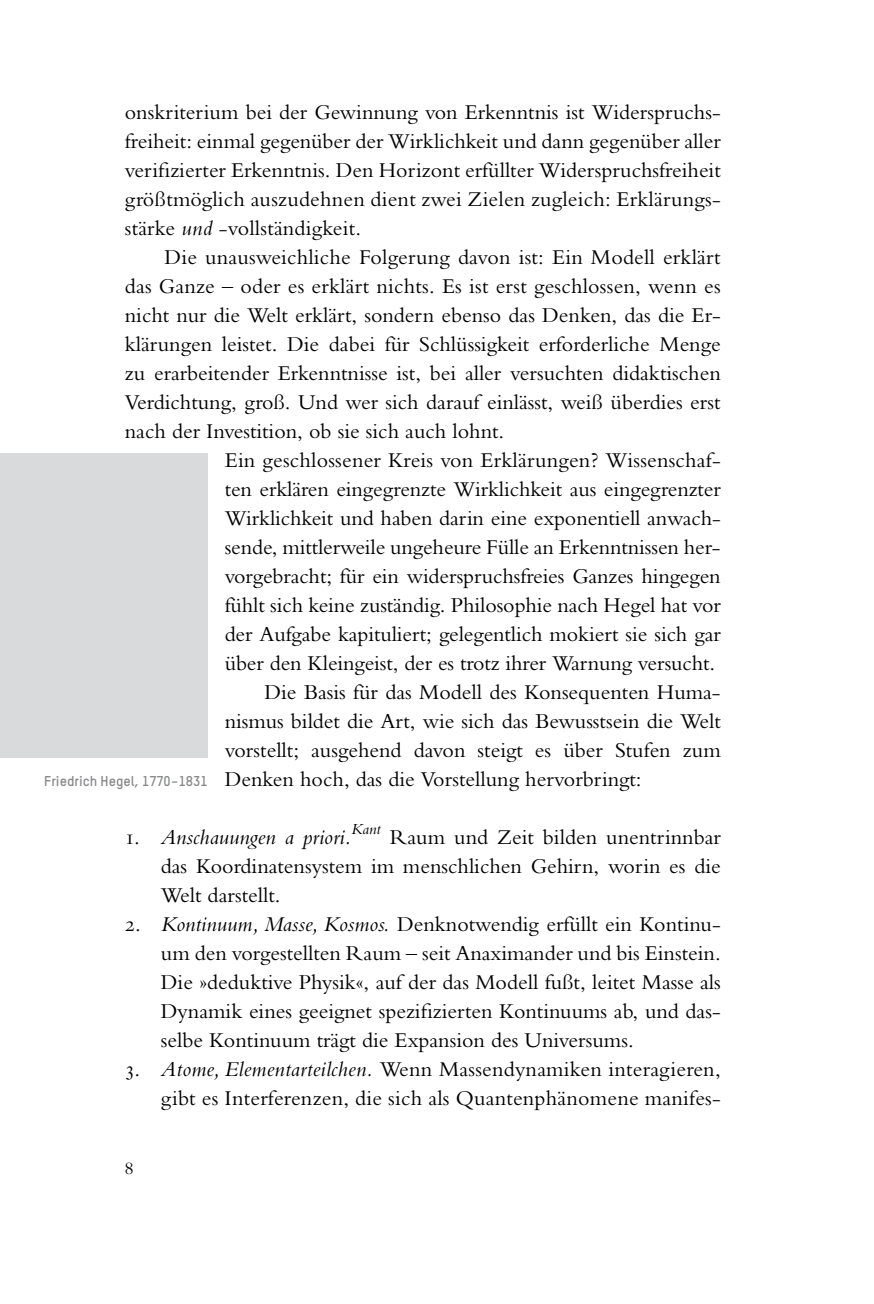
<style>
.page{position:relative;width:874px;height:1304px;background:#fff}
.page>*{position:absolute;margin:0;border:0;box-sizing:border-box;transform-origin:0 0}
.t1{font:22px/29px "Bembo MT Pro";color:#000;text-align:justify}
.t2{font:italic 22px "Bembo Std";color:#000}
.t3{font:18px "Bembo Std";color:#000}
.t4{font:italic 16px "Bembo Std";color:#000}
.t5{font:700 14px "TSTAR";color:#87888a}
.s1{font-family:"Bembo Std";font-style:italic}
.s2{font-family:"Bembo MT Pro";font-style:normal}
</style>
<div class="page">
<div style="left:0;top:454px;width:207px;height:304px;background:#d9dadb"></div>
<p class="t1" style="left:125px;top:97px;width:597px">onskriterium bei der Gewinnung von Erkenntnis ist Widerspruchs&shy;freiheit: einmal gegenüber der Wirklichkeit und dann gegenüber aller verifizierter Erkenntnis. Den Horizont erfüllter Widerspruchsfreiheit größtmöglich auszudehnen dient zwei Zielen zugleich: Erklärungs&shy;stärke <span class="s1">und</span> -vollständigkeit.</p>
<p class="t1" style="left:164px;top:242px;width:557px">Die unausweichliche Folgerung davon ist: Ein Modell erklärt</p>
<p class="t1" style="left:125px;top:271px;width:597px">das Ganze – oder es erklärt nichts. Es ist erst geschlossen, wenn es</p>
<p class="t1" style="left:125px;top:300px;width:597px">nicht nur die Welt erklärt, sondern ebenso das Denken, das die Er-</p>
<p class="t1" style="left:125px;top:329px;width:597px">klärungen leistet. Die dabei für Schlüssigkeit erforderliche Menge</p>
<p class="t1" style="left:125px;top:358px;width:597px">zu erarbeitender Erkenntnisse ist, bei aller versuchten didaktischen</p>
<p class="t1" style="left:125px;top:387px;width:597px">Verdichtung, groß. Und wer sich darauf einlässt, weiß überdies erst</p>
<p class="t1" style="left:125px;top:416px;width:381px">nach der Investition, ob sie sich auch lohnt.</p>
<p class="t1" style="left:224px;top:445px;width:497px">Ein geschlossener Kreis von Erklärungen? Wissenschaf-</p>
<p class="t1" style="left:224px;top:474px;width:497px">ten erklären eingegrenzte Wirklichkeit aus eingegrenzter</p>
<p class="t1" style="left:224px;top:503px;width:497px">Wirklichkeit und haben darin eine exponentiell anwach-</p>
<p class="t1" style="left:224px;top:532px;width:497px">sende, mittlerweile ungeheure Fülle an Erkenntnissen her-</p>
<p class="t1" style="left:224px;top:561px;width:497px">vorgebracht; für ein widerspruchsfreies Ganzes hingegen</p>
<p class="t1" style="left:224px;top:590px;width:497px">fühlt sich keine zuständig. Philosophie nach Hegel hat vor</p>
<p class="t1" style="left:224px;top:619px;width:497px">der Aufgabe kapituliert; gelegentlich mokiert sie sich gar</p>
<p class="t1" style="left:224px;top:648px;width:492px">über den Kleingeist, der es trotz ihrer Warnung versucht.</p>
<p class="t1" style="left:264px;top:677px;width:457px">Die Basis für das Modell des Konsequenten Huma-</p>
<p class="t1" style="left:224px;top:706px;width:497px">nismus bildet die Art, wie sich das Bewusstsein die Welt</p>
<p class="t1" style="left:224px;top:735px;width:497px">vorstellt; ausgehend davon steigt es über Stufen zum</p>
<p class="t1" style="left:224px;top:764px;width:418px">Denken hoch, das die Vorstellung hervorbringt:</p>
<p class="t2" style="left:125px;top:824px;width:228px"><span class="s2">1.</span> Anschauungen a priori.</p>
<p class="t4" style="left:351px;top:820px;width:31px">Kant</p>
<p class="t5" style="left:44px;top:772px;width:165px">Friedrich Hegel, 1770−1831</p>
<p class="t1" style="left:161px;top:822px;width:561px;text-indent:229px">Raum und Zeit bilden unentrinnbar das Koordinatensystem im menschlichen Gehirn, worin es die Welt darstellt.</p>
<p class="t1" style="left:161px;top:909px;width:561px;text-indent:-36px">2. <span class="s1">Kontinuum, Masse, Kosmos.</span> Denknotwendig erfüllt ein Kontinu&shy;um den vorgestellten Raum – seit Anaximander und bis Einstein.<br>Die »deduktive Physik«, auf der das Modell fußt, leitet Masse als Dynamik eines geeignet spezifizierten Kontinuums ab, und das&shy;selbe Kontinuum trägt die Expansion des Universums.</p>
<p class="t1" style="left:125px;top:1054px;width:597px;text-align:right">3. <span class="s1">Atome, Elementarteilchen.</span> Wenn Massendynamiken interagieren, gibt es Interferenzen, die sich als Quantenphänomene manifes-</p>
<p class="t3" style="left:125px;top:1158px;width:10px">8</p>
</div>
